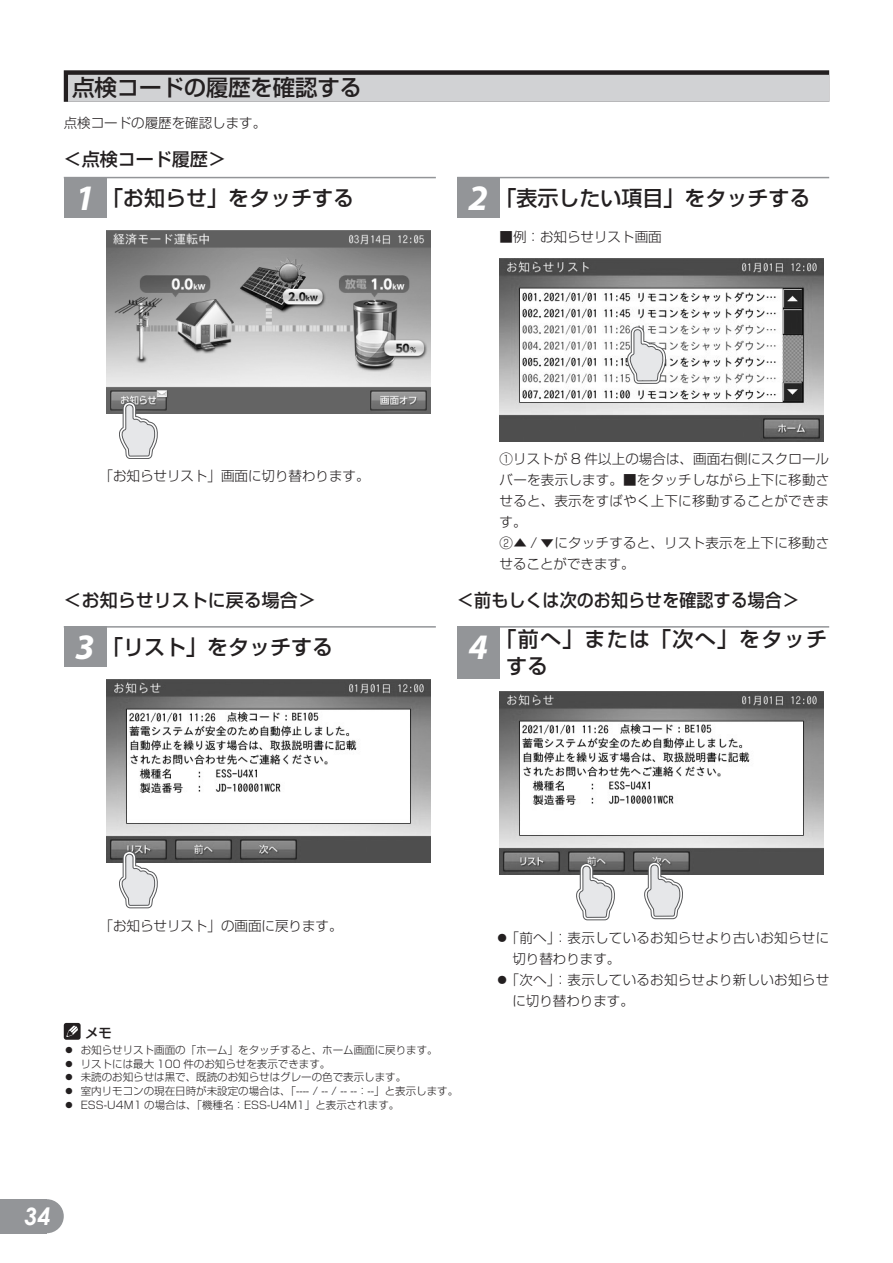
<style>
.page{position:relative;width:893px;height:1263px;background:#fff}
.page>*{position:absolute;margin:0;border:0;box-sizing:border-box;transform-origin:0 0}
.t1{font:italic 700 24px "Century Gothic";color:#fff}
.t2{font:500 22.5px "Shin Go Pro";letter-spacing:-.01em;color:#231f20}
.t3{font:500 21px "Shin Go Pro";color:#231f20}
.t4{font:500 21px/27px "Shin Go Pro";letter-spacing:.06em;color:#231f20}
.t5{font:500 18px "Shin Go Pro";color:#231f20}
.t6{font:500 18px "Shin Go Pro";color:#231f20;scale:.95 1}
.t7{font:300 13.5px/21px "Shin Go Pro";letter-spacing:.02em;color:#231f20}
.t8{font:300 13.5px "Shin Go Pro";color:#231f20}
.t9{font:500 13.5px "Shin Go Pro";color:#231f20}
.t10{font:300 10.5px/13.5px "Shin Go Pro";color:#231f20}
.s1{font-family:"Myriad Pro";font-weight:700;font-style:italic;font-size:36px;color:#fff}
</style>
<div class="page">
<div style="left:0;top:1199px;width:47px;height:34px;background:#939598"></div>
<div style="left:30px;top:1199px;width:34px;height:34px;background:#939598;border-radius:50%"></div>
<svg style="left:64px;top:70px;width:765px;height:32px;fill:#231f20"></svg>
<div style="left:68px;top:75px;width:761px;height:27px;background:#d1d2d4"></div>
<div style="left:64px;top:178px;width:42px;height:40px;background:#939598"></div>
<hr style="left:64px;top:177px;width:42px;height:1px;background:#939598">
<hr style="left:106px;top:177px;width:330px;height:1px;background:#939598">
<img style="left:106px;top:231px;width:324px;height:183px">
<svg style="left:119px;top:402px;width:39px;height:57px"></svg>
<div style="left:457px;top:178px;width:43px;height:40px;background:#939598"></div>
<hr style="left:457px;top:177px;width:43px;height:1px;background:#939598">
<hr style="left:500px;top:177px;width:329px;height:1px;background:#939598">
<img style="left:500px;top:258px;width:324px;height:183px">
<svg style="left:627px;top:327px;width:39px;height:57px"></svg>
<div style="left:64px;top:627px;width:42px;height:40px;background:#939598"></div>
<hr style="left:64px;top:626px;width:42px;height:2px;background:#939598">
<hr style="left:106px;top:626px;width:330px;height:2px;background:#939598">
<img style="left:106px;top:680px;width:324px;height:183px">
<svg style="left:119px;top:851px;width:39px;height:57px"></svg>
<div style="left:457px;top:627px;width:43px;height:52px;background:#939598"></div>
<hr style="left:457px;top:626px;width:43px;height:2px;background:#939598">
<hr style="left:500px;top:626px;width:329px;height:2px;background:#939598">
<img style="left:500px;top:692px;width:324px;height:183px">
<svg style="left:576px;top:863px;width:39px;height:57px"></svg>
<svg style="left:644px;top:862px;width:39px;height:57px"></svg>
<div style="left:64px;top:1023px;width:17px;height:17px;background:#231f20;border-radius:3px"></div>
<svg style="left:66px;top:1026px;width:12px;height:11px"></svg>
<h2 class="t2" style="left:72px;top:69px;width:291px">点検コードの履歴を確認する</h2>
<p class="t8" style="left:64px;top:112px;width:204px">点検コードの履歴を確認します。</p>
<h3 class="t5" style="left:64px;top:145px;width:163px">＜点検コード履歴＞</h3>
<h3 class="t3" style="left:75px;top:180px;width:280px"><span class="s1">1</span> 「お知らせ」をタッチする</h3>
<p class="t8" style="left:100px;top:465px;width:271px">「お知らせリスト」画面に切り替わります。</p>
<h3 class="t5" style="left:64px;top:585px;width:253px">＜お知らせリストに戻る場合＞</h3>
<h3 class="t3" style="left:75px;top:630px;width:259px"><span class="s1">3</span> 「リスト」をタッチする</h3>
<h3 class="t3" style="left:469px;top:180px;width:343px"><span class="s1">2</span> 「表示したい項目」をタッチする</h3>
<p class="t8" style="left:500px;top:226px;width:163px">■例：お知らせリスト画面</p>
<p class="t7" style="left:500px;top:446px;width:331px">①リストが 8 件以上の場合は、画面右側にスクロールバーを表示します。■をタッチしながら上下に移動させると、表示をすばやく上下に移動することができます。<br>②▲ / ▼にタッチすると、リスト表示を上下に移動させることができます。</p>
<h3 class="t6" style="left:457px;top:585px;width:362px">＜前もしくは次のお知らせを確認する場合＞</h3>
<h3 class="t4" style="left:506px;top:623px;width:323px;text-indent:-37px"><span class="s1">4</span> 「前へ」または「次へ」をタッチする</h3>
<p class="t8" style="left:100px;top:914px;width:244px">「お知らせリスト」の画面に戻ります。</p>
<p class="t9" style="left:85px;top:1022px;width:28px">メモ</p>
<p class="t10" style="left:64px;top:1042px;width:396px">⿟ お知らせリスト画面の「ホーム」をタッチすると、ホーム画面に戻ります。<br>⿟ リストには最大 100 件のお知らせを表示できます。<br>⿟ 未読のお知らせは黒で、既読のお知らせはグレーの色で表示します。<br>⿟ 室内リモコンの現在日時が未設定の場合は、「---- / -- / -- --：--」と表示します。⿟ ESS-U4M1 の場合は、「機種名：ESS-U4M1」と表示されます。</p>
<h1 class="t1" style="left:24px;top:1198px;width:28px">34</h1>
<p class="t7" style="left:495px;top:925px;width:335px">⿟「前へ」：表示しているお知らせより古いお知らせに</p>
<p class="t8" style="left:512px;top:947px;width:109px">切り替わります。</p>
<p class="t7" style="left:495px;top:967px;width:335px">⿟「次へ」：表示しているお知らせより新しいお知らせ</p>
<p class="t8" style="left:512px;top:989px;width:123px">に切り替わります。</p>
</div>
